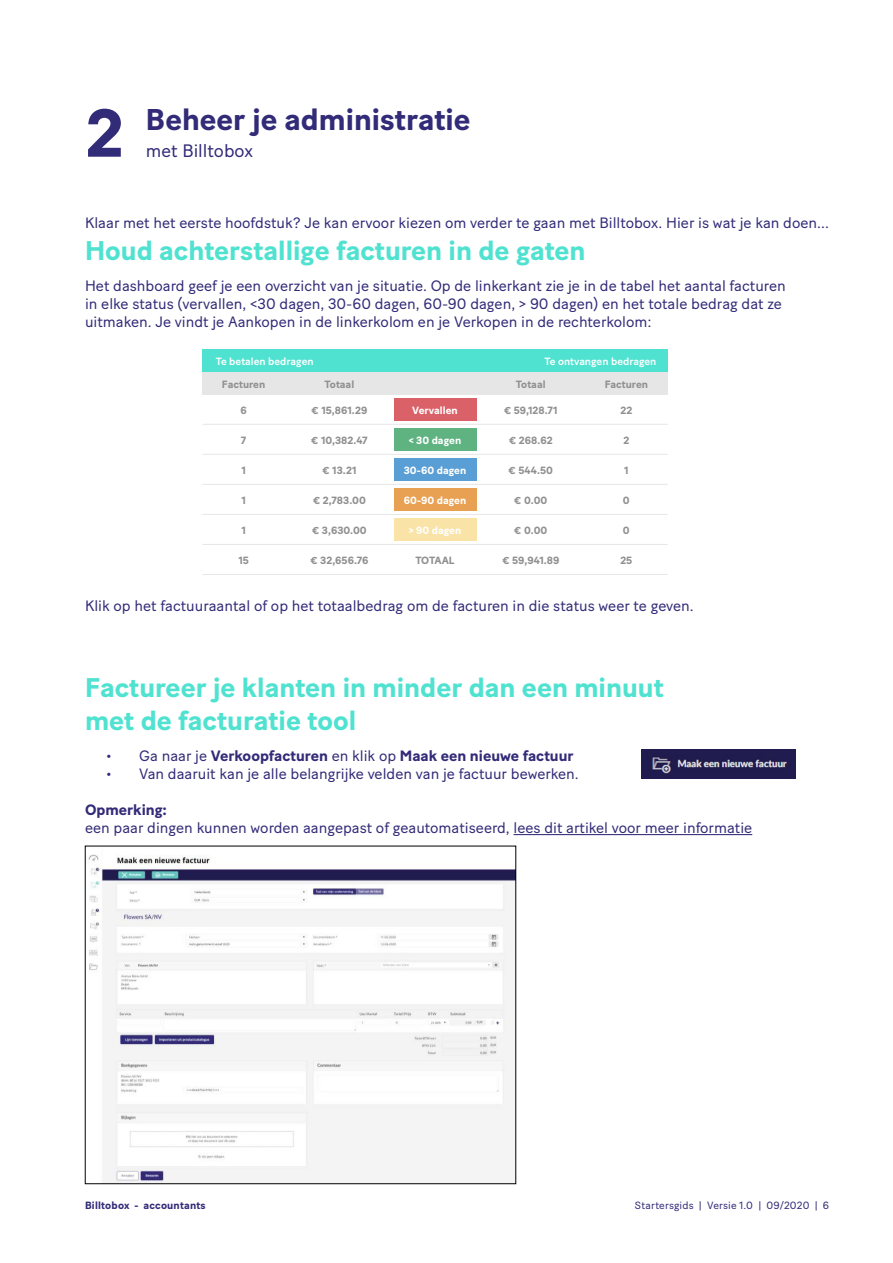
<style>
.page{position:relative;width:893px;height:1263px;background:#fff}
.page>*{position:absolute;margin:0;border:0;box-sizing:border-box;transform-origin:0 0}
.t1{font:700 67.5px "Baton Turbo";color:#322b78}
.t2{font:700 30px "Baton Turbo";color:#322b78}
.t3{font:700 27px/32.4px "Baton Turbo";color:#50e2d0}
.t4{font:18px "Baton Turbo";color:#322b78}
.t5{font:15px/18px "Baton Turbo";color:#322b78}
.t6{font:700 15px "Baton Turbo";color:#322b78}
.t7{font:700 10.5px "Baton Turbo";color:#909090}
.t8{font:700 10.5px "Baton Turbo";color:#fff}
.t9{font:500 10.5px "Baton Turbo";color:#fff}
.t10{font:10.5px "Baton Turbo";letter-spacing:.01em;color:#322b78}
.t11{font:700 10.5px "Baton Turbo";letter-spacing:.015em;color:#322b78}
.s1{font-weight:400}
</style>
<div class="page">
<hr style="left:514px;top:834px;width:238px;height:1px;background:#322b78">
<img style="left:642px;top:749px;width:154px;height:29px">
<img style="left:88px;top:854px;width:426px;height:328px">
<div style="left:394px;top:398px;width:82px;height:23px;background:#db6169"></div>
<div style="left:394px;top:428px;width:82px;height:23px;background:#5eb380"></div>
<div style="left:394px;top:458px;width:82px;height:23px;background:#599ed4"></div>
<div style="left:394px;top:488px;width:82px;height:23px;background:#e8a152"></div>
<div style="left:394px;top:518px;width:82px;height:23px;background:#fae3a6"></div>
<div style="left:202px;top:372px;width:466px;height:22px;background:#e6e6e6"></div>
<div style="left:202px;top:349px;width:466px;height:23px;background:#50e2d0"></div>
<hr style="left:202px;top:424px;width:466px;height:1px;background:#e6e6e6">
<hr style="left:202px;top:454px;width:466px;height:1px;background:#e6e6e6">
<hr style="left:202px;top:484px;width:466px;height:1px;background:#e6e6e6">
<hr style="left:202px;top:514px;width:466px;height:1px;background:#e6e6e6">
<hr style="left:202px;top:544px;width:466px;height:1px;background:#e6e6e6">
<hr style="left:202px;top:574px;width:466px;height:1px;background:#e6e6e6">
<hr style="left:202px;top:394px;width:466px;height:1px;background:#e6e6e6">
<h1 class="t1" style="left:86px;top:82px;width:39px">2</h1>
<h2 class="t2" style="left:146px;top:97px;width:326px">Beheer je administratie</h2>
<p class="t4" style="left:146px;top:137px;width:109px">met Billtobox</p>
<p class="t5" style="left:85px;top:212px;width:745px">Klaar met het eerste hoofdstuk? Je kan ervoor kiezen om verder te gaan met Billtobox. Hier is wat je kan doen...</p>
<h3 class="t3" style="left:85px;top:232px;width:502px">Houd achterstallige facturen in de gaten</h3>
<p class="t5" style="left:85px;top:275px;width:702px">Het dashboard geef je een overzicht van je situatie. Op de linkerkant zie je in de tabel het aantal facturen in elke status (vervallen, &lt;30 dagen, 30-60 dagen, 60-90 dagen, &gt; 90 dagen) en het totale bedrag dat ze uitmaken. Je vindt je Aankopen in de linkerkolom en je Verkopen in de rechterkolom:</p>
<p class="t9" style="left:216px;top:353px;width:99px">Te betalen bedragen</p>
<p class="t9" style="left:544px;top:353px;width:114px">Te ontvangen bedragen</p>
<p class="t7" style="left:222px;top:376px;width:45px">Facturen</p>
<p class="t7" style="left:324px;top:376px;width:31px">Totaal</p>
<p class="t7" style="left:516px;top:376px;width:31px">Totaal</p>
<p class="t7" style="left:605px;top:376px;width:45px">Facturen</p>
<p class="t7" style="left:240px;top:402px;width:8px">6</p>
<p class="t7" style="left:311px;top:402px;width:58px">€ 15,861.29</p>
<p class="t8" style="left:412px;top:402px;width:47px">Vervallen</p>
<p class="t7" style="left:504px;top:402px;width:55px">€ 59,128.71</p>
<p class="t7" style="left:620px;top:402px;width:13px">22</p>
<p class="t7" style="left:241px;top:432px;width:7px">7</p>
<p class="t7" style="left:311px;top:432px;width:58px">€ 10,382.47</p>
<p class="t8" style="left:409px;top:432px;width:54px">&lt; 30 dagen</p>
<p class="t7" style="left:509px;top:432px;width:45px">€ 268.62</p>
<p class="t7" style="left:623px;top:432px;width:7px">2</p>
<p class="t7" style="left:241px;top:462px;width:6px">1</p>
<p class="t7" style="left:322px;top:462px;width:36px">€ 13.21</p>
<p class="t8" style="left:404px;top:462px;width:64px">30-60 dagen</p>
<p class="t7" style="left:508px;top:462px;width:46px">€ 544.50</p>
<p class="t7" style="left:624px;top:462px;width:6px">1</p>
<p class="t7" style="left:241px;top:492px;width:6px">1</p>
<p class="t7" style="left:313px;top:492px;width:55px">€ 2,783.00</p>
<p class="t8" style="left:404px;top:492px;width:64px">60-90 dagen</p>
<p class="t7" style="left:514px;top:492px;width:35px">€ 0.00</p>
<p class="t7" style="left:623px;top:492px;width:8px">0</p>
<p class="t7" style="left:241px;top:522px;width:6px">1</p>
<p class="t7" style="left:312px;top:522px;width:56px">€ 3,630.00</p>
<p class="t8" style="left:409px;top:522px;width:54px">&gt; 90 dagen</p>
<p class="t7" style="left:514px;top:522px;width:35px">€ 0.00</p>
<p class="t7" style="left:623px;top:522px;width:8px">0</p>
<p class="t7" style="left:238px;top:552px;width:12px">15</p>
<p class="t7" style="left:310px;top:552px;width:60px">€ 32,656.76</p>
<p class="t7" style="left:415px;top:552px;width:41px">TOTAAL</p>
<p class="t7" style="left:502px;top:552px;width:59px">€ 59,941.89</p>
<p class="t7" style="left:620px;top:552px;width:13px">25</p>
<p class="t5" style="left:85px;top:595px;width:610px">Klik op het factuuraantal of op het totaalbedrag om de facturen in die status weer te geven.</p>
<h3 class="t3" style="left:85px;top:670px;width:580px">Factureer je klanten in minder dan een minuut met de facturatie tool</h3>
<p class="t6" style="left:106px;top:744px;width:469px"><span class="s1">• Ga naar je</span> Verkoopfacturen <span class="s1">en klik op</span> Maak een nieuwe factuur</p>
<p class="t5" style="left:106px;top:763px;width:474px">• Van daaruit kan je alle belangrijke velden van je factuur bewerken.</p>
<p class="t6" style="left:85px;top:798px;width:83px">Opmerking:</p>
<p class="t5" style="left:85px;top:817px;width:669px">een paar dingen kunnen worden aangepast of geautomatiseerd, lees dit artikel voor meer informatie</p>
<p class="t11" style="left:85px;top:1197px;width:122px">Billtobox - accountants</p>
<p class="t10" style="left:635px;top:1197px;width:196px">Startersgids | Versie 1.0 | 09/2020 | 6</p>
</div>
